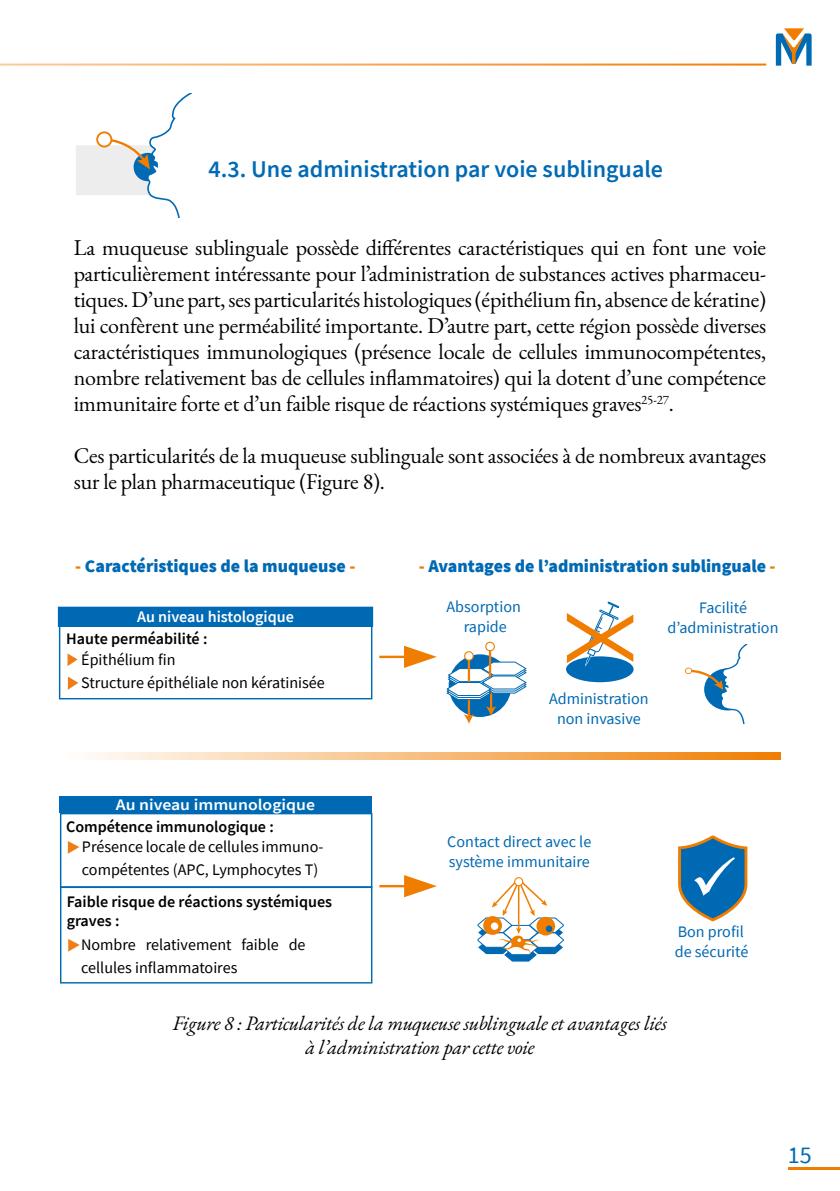
<style>
.page{position:relative;width:840px;height:1191px;background:#fff}
.page>*{position:absolute;margin:0;border:0;box-sizing:border-box;transform-origin:0 0}
.t1{font:92.4px "Century Gothic";color:#f07d00}
.t2{font:600 24px "Source Sans Pro";color:#006ab4}
.t3{font:24px "Source Sans Pro";color:#006ab4}
.t4{font:22px/26px "EB Garamond";letter-spacing:-.01em;color:#000;text-align:justify}
.t5{font:italic 20px/24px "EB Garamond";letter-spacing:-.01em;color:#000;text-align:center}
.t6{font:900 17.8px "Source Sans Pro";color:#0069b3}
.t7{font:16px/23.2px "Source Sans Pro";color:#000}
.t8{font:16px/20px "Source Sans Pro";color:#0069b3;text-align:center}
.t9{font:600 16px/19.2px "Source Sans Pro";color:#000}
.t10{font:600 16px "Source Sans Pro";color:#fff;scale:1.1 1}
.t11{font:600 16px "Source Sans Pro";color:#fff}
.s1{color:#ee7d00}
</style>
<div class="page">
<svg style="left:775px;top:28px;width:36px;height:38px"></svg>
<hr style="left:788px;top:1166px;width:51px;height:3px;background:#f07d00">
<div style="left:59px;top:795px;width:313px;height:17px;background:#0069b3"></div>
<svg style="left:59px;top:626px;width:313px;height:73px"></svg>
<svg style="left:60px;top:813px;width:312px;height:170px"></svg>
<svg style="left:477px;top:877px;width:86px;height:85px"></svg>
<div style="left:448px;top:654px;width:63px;height:63px;background:#0069b3;border-radius:50%"></div>
<hr style="left:467px;top:699px;width:3px;height:18px;background:#ee7d00">
<svg style="left:463px;top:714px;width:11px;height:10px"></svg>
<hr style="left:489px;top:690px;width:3px;height:19px;background:#ee7d00">
<svg style="left:486px;top:706px;width:10px;height:10px"></svg>
<svg style="left:446px;top:641px;width:80px;height:59px"></svg>
<svg style="left:679px;top:835px;width:69px;height:87px"></svg>
<div style="left:565px;top:656px;width:68px;height:26px;background:#006ab4;border-radius:50%"></div>
<svg style="left:584px;top:601px;width:35px;height:66px"></svg>
<div style="left:58px;top:607px;width:314px;height:19px;background:#0069b3"></div>
<hr style="left:379px;top:655px;width:39px;height:3px;background:#ee7d00">
<svg style="left:404px;top:645px;width:32px;height:23px"></svg>
<svg style="left:685px;top:644px;width:63px;height:79px"></svg>
<hr style="left:379px;top:885px;width:39px;height:2px;background:#ee7d00">
<svg style="left:404px;top:875px;width:32px;height:22px"></svg>
<svg style="left:90px;top:752px;width:689px;height:7px;background:#f6bb7b"></svg>
<svg style="left:76px;top:94px;width:115px;height:123px"></svg>
<p class="t2" style="left:208px;top:158px;width:456px">4.3. Une administration par voie sublinguale</p>
<p class="t4" style="left:74px;top:235px;width:693px">La muqueuse sublinguale possède différentes caractéristiques qui en font une voie particulièrement intéressante pour l’administration de substances actives pharmaceu&shy;tiques. D’une part, ses particularités histologiques (épithélium fin, absence de kératine) lui confèrent une perméabilité importante. D’autre part, cette région possède diverses caractéristiques immunologiques (présence locale de cellules immunocompétentes, nombre relativement bas de cellules inflammatoires) qui la dotent d’une compétence immunitaire forte et d’un faible risque de réactions systémiques graves<sup>25-27</sup>.</p>
<p class="t4" style="left:74px;top:444px;width:693px">Ces particularités de la muqueuse sublinguale sont associées à de nombreux avantages sur le plan pharmaceutique (Figure 8).</p>
<p class="t6" style="left:75px;top:556px;width:282px"><span class="s1">-</span> Caractéristiques de la muqueuse <span class="s1">-</span></p>
<p class="t6" style="left:418px;top:556px;width:358px"><span class="s1">-</span> Avantages de l’administration sublinguale <span class="s1">-</span></p>
<p class="t11" style="left:137px;top:608px;width:158px">Au niveau histologique</p>
<p class="t9" style="left:66px;top:630px;width:142px">Haute perméabilité :</p>
<p class="t7" style="left:81px;top:648px;width:245px">Épithélium fin<br>Structure épithéliale non kératinisée</p>
<p class="t10" style="left:116px;top:796px;width:182px">Au niveau immunologique</p>
<p class="t9" style="left:66px;top:817px;width:209px">Compétence immunologique :</p>
<p class="t7" style="left:82px;top:835px;width:243px">Présence locale de cellules immuno&shy;compétentes (APC, Lymphocytes T)</p>
<p class="t9" style="left:67px;top:892px;width:267px">Faible risque de réactions systémiques graves :</p>
<p class="t7" style="left:81px;top:933px;width:226px">Nombre relativement faible de cellules inflammatoires</p>
<p class="t8" style="left:446px;top:597px;width:76px">Absorption rapide</p>
<h1 class="t1" style="left:652px;top:610px;width:58px;rotate:90deg">X</h1>
<p class="t8" style="left:548px;top:689px;width:101px">Administration non invasive</p>
<p class="t8" style="left:667px;top:597px;width:112px">Facilité d’administration</p>
<p class="t8" style="left:447px;top:831px;width:145px;text-align:left">Contact direct avec le système immunitaire</p>
<p class="t8" style="left:674px;top:921px;width:75px;text-align:left">Bon profil de sécurité</p>
<p class="t5" style="left:173px;top:1012px;width:495px">Figure 8 : Particularités de la muqueuse sublinguale et avantages liés à l’administration par cette voie</p>
<p class="t3" style="left:787px;top:1141px;width:25px">15</p>
</div>
